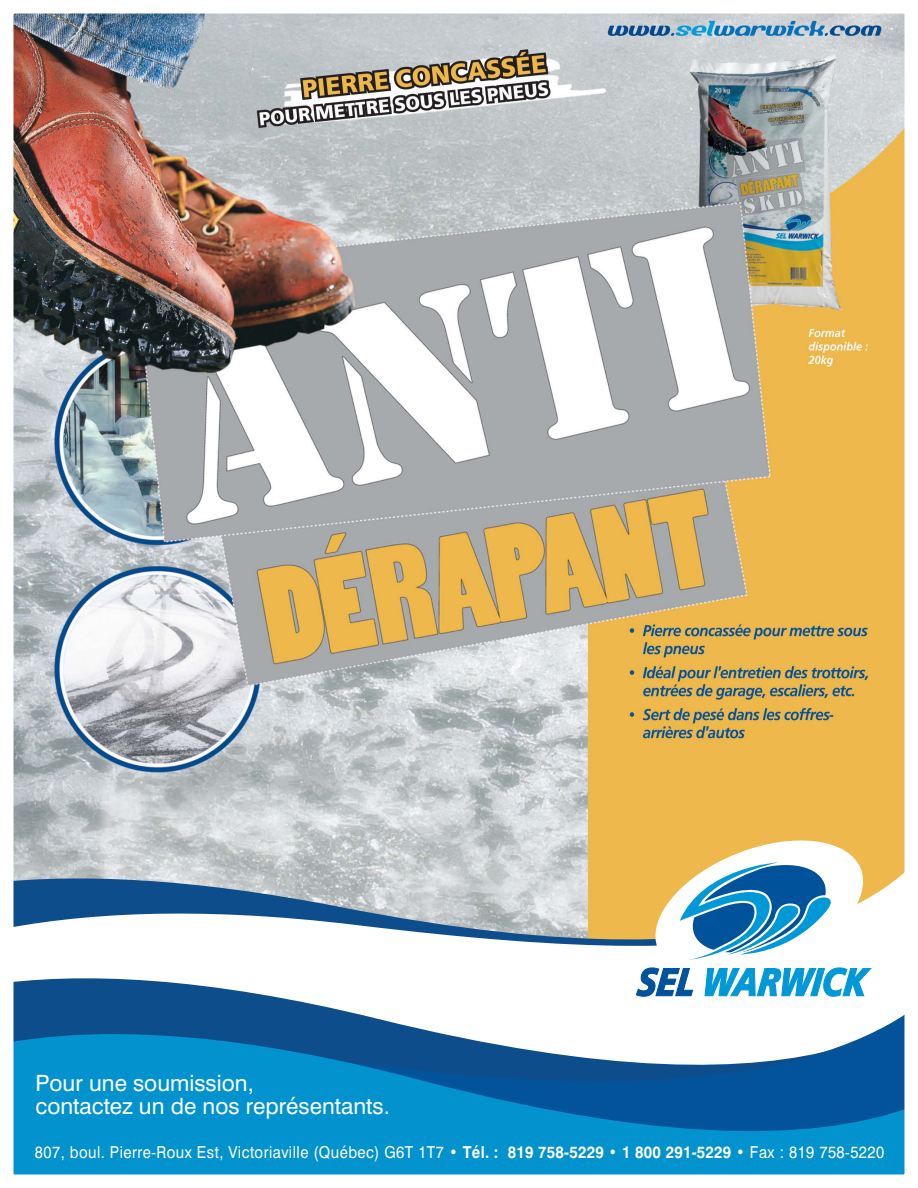
<style>
.page{position:relative;width:918px;height:1188px;background:#fff}
.page>*{position:absolute;margin:0;border:0;box-sizing:border-box;transform-origin:0 0}
.t1{font:22.5px/23.4px "Swiss 721 BT";color:#fff}
.t2{font:16.5px "Swiss 721 BT";letter-spacing:.03em;color:#fff;scale:.9 1}
.t3{font:16.5px "Swiss 721 BT";color:#fff;scale:.9 1}
.s1{font-weight:700}
</style>
<div class="page">
<img style="left:13px;top:13px;width:892px;height:1162px">
<h1 class="t1" style="left:36px;top:1071px;width:356px">Pour une soumission,<br>contactez un de nos représentants.</h1>
<p class="t2" style="left:35px;top:1142px;width:945px">807, boul. Pierre-Roux Est, Victoriaville (Québec) G6T 1T7 • <span class="s1">Tél. : 819 758-5229 • 1 800 291-5229</span> • Fax : 819 758-5220</p>
<p class="t2" style="left:27px;top:1142px;width:200px">807, Pierre-Roux blvd. Ea</p>
<p class="t3" style="left:248px;top:1142px;width:444px">toriaville (Québec) G6T 1T7 • <span class="s1">Phone : 819 758-5229 • 1 8</span></p>
<p class="t2" style="left:766px;top:1142px;width:128px">x : 819 758-5220</p>
</div>
